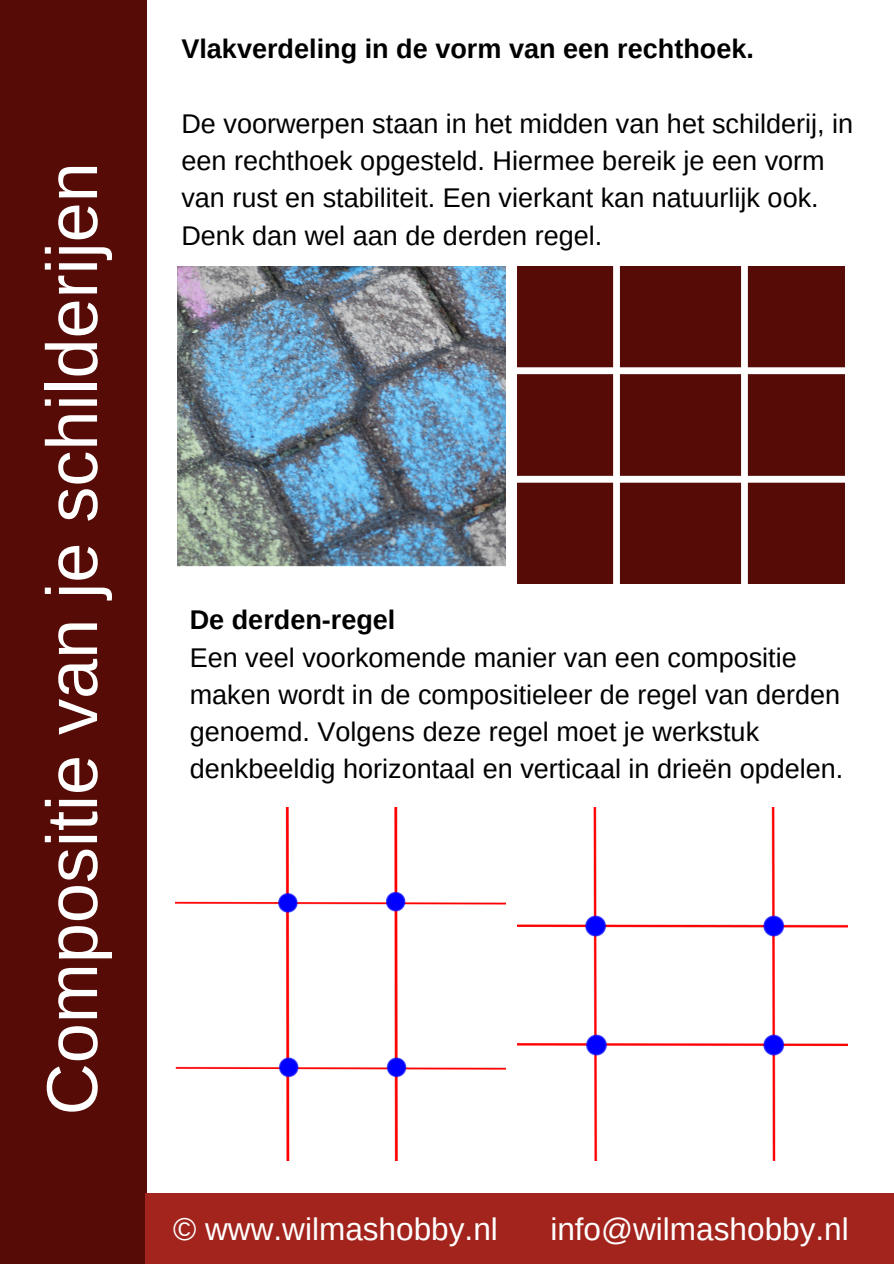
<style>
.page{position:relative;width:894px;height:1264px;background:#fff}
.page>*{position:absolute;margin:0;border:0;box-sizing:border-box;transform-origin:0 0}
.t1{font:72px "Arimo";color:#fff}
.t2{font:31.5px "Arimo";color:#fff}
.t3{font:27px/37.3px "Arimo";color:#000}
.t4{font:700 27px "Arimo";color:#000}
</style>
<div class="page">
<div style="left:0;top:0;width:147px;height:1263px;background:#560b06"></div>
<div style="left:146px;top:1193px;width:747px;height:70px;background:#a2241c"></div>
<img style="left:175px;top:808px;width:330px;height:352px">
<img style="left:517px;top:808px;width:330px;height:352px">
<img style="left:178px;top:267px;width:327px;height:300px">
<img style="left:517px;top:267px;width:327px;height:316px">
<h1 class="t1" style="left:32px;top:1115px;width:954px;rotate:-90deg">Compositie van je schilderijen</h1>
<p class="t4" style="left:181px;top:33px;width:574px">Vlakverdeling in de vorm van een rechthoek.</p>
<p class="t3" style="left:181px;top:104px;width:673px">De voorwerpen staan in het midden van het schilderij, in een rechthoek opgesteld. Hiermee bereik je een vorm van rust en stabiliteit. Een vierkant kan natuurlijk ook.<br>Denk dan wel aan de derden regel.</p>
<p class="t4" style="left:190px;top:605px;width:207px">De derden-regel</p>
<p class="t3" style="left:190px;top:638px;width:655px">Een veel voorkomende manier van een compositie maken wordt in de compositieleer de regel van derden genoemd. Volgens deze regel moet je werkstuk denkbeeldig horizontaal en verticaal in drieën opdelen.</p>
<p class="t2" style="left:173px;top:1211px;width:326px">© www.wilmashobby.nl</p>
<p class="t2" style="left:550px;top:1211px;width:300px">info@wilmashobby.nl</p>
</div>
